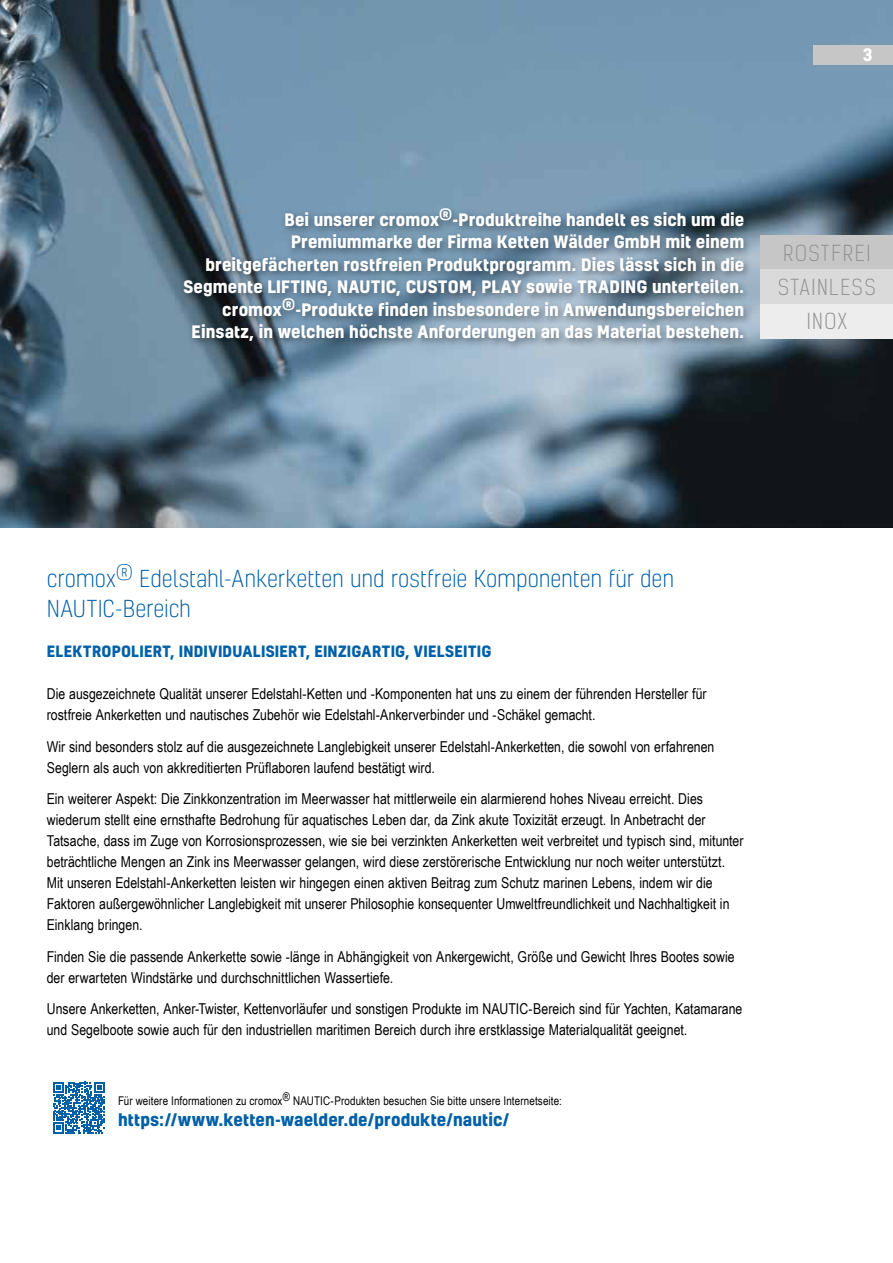
<style>
.page{position:relative;width:893px;height:1263px;background:#fff}
.page>*{position:absolute;margin:0;border:0;box-sizing:border-box;transform-origin:0 0}
.t1{font:300 22.5px/30px "Kelson";letter-spacing:-.005em;color:#0060a7}
.t2{font:300 21px/34px "Kelson Sans";letter-spacing:.08em;color:#929292;text-align:center}
.t3{font:700 16.5px/22.5px "Kelson";letter-spacing:.005em;color:#fff;text-align:right}
.t4{font:700 16.5px "Kelson";letter-spacing:.005em;color:#0060a7}
.t5{font:15px/21px "Arial Narrow";color:#000}
.t6{font:700 15px "Kelson";letter-spacing:.015em;color:#0060a7}
.t7{font:12px "Arial Narrow";letter-spacing:.01em;color:#000}
</style>
<div class="page">
<img style="left:0;top:0;width:893px;height:527px">
<div style="left:179px;top:204px;width:574px;height:148px;background:#000;opacity:.45"></div>
<svg style="left:53px;top:1082px;width:52px;height:51px"></svg>
<div style="left:761px;top:236px;width:132px;height:34px;background:#c6c6c6"></div>
<div style="left:761px;top:270px;width:132px;height:34px;background:#dadada"></div>
<div style="left:761px;top:304px;width:132px;height:34px;background:#ededed"></div>
<div style="left:814px;top:45px;width:79px;height:19px;background:#c6c6c6"></div>
<p class="t3" style="left:863px;top:43px;width:11px">3</p>
<p class="t3" style="left:184px;top:207px;width:562px">Bei unserer cromox®-Produktreihe handelt es sich um die Premiummarke der Firma Ketten Wälder GmbH mit einem breitgefächerten rostfreien Produktprogramm. Dies lässt sich in die Segmente LIFTING, NAUTIC, CUSTOM, PLAY sowie TRADING unterteilen. cromox®-Produkte finden insbesondere in Anwendungsbereichen Einsatz, in welchen höchste Anforderungen an das Material bestehen.</p>
<h2 class="t2" style="left:778px;top:236px;width:99px">ROSTFREI<br>STAINLESS<br>INOX</h2>
<h1 class="t1" style="left:47px;top:563px;width:629px">cromox® Edelstahl-Ankerketten und rostfreie Komponenten für den<br>NAUTIC-Bereich</h1>
<p class="t6" style="left:47px;top:640px;width:446px">ELEKTROPOLIERT, INDIVIDUALISIERT, EINZIGARTIG, VIELSEITIG</p>
<p class="t5" style="left:47px;top:682px;width:661px">Die ausgezeichnete Qualität unserer Edelstahl-Ketten und -Komponenten hat uns zu einem der führenden Hersteller für rostfreie Ankerketten und nautisches Zubehör wie Edelstahl-Ankerverbinder und -Schäkel gemacht.</p>
<p class="t5" style="left:47px;top:735px;width:669px">Wir sind besonders stolz auf die ausgezeichnete Langlebigkeit unserer Edelstahl-Ankerketten, die sowohl von erfahrenen<br>Seglern als auch von akkreditierten Prüflaboren laufend bestätigt wird.</p>
<p class="t5" style="left:47px;top:788px;width:698px">Ein weiterer Aspekt: Die Zinkkonzentration im Meerwasser hat mittlerweile ein alarmierend hohes Niveau erreicht. Dies wiederum stellt eine ernsthafte Bedrohung für aquatisches Leben dar, da Zink akute Toxizität erzeugt. In Anbetracht der Tatsache, dass im Zuge von Korrosionsprozessen, wie sie bei verzinkten Ankerketten weit verbreitet und typisch sind, mitunter beträchtliche Mengen an Zink ins Meerwasser gelangen, wird diese zerstörerische Entwicklung nur noch weiter unterstützt.<br>Mit unseren Edelstahl-Ankerketten leisten wir hingegen einen aktiven Beitrag zum Schutz marinen Lebens, indem wir die Faktoren außergewöhnlicher Langlebigkeit mit unserer Philosophie konsequenter Umweltfreundlichkeit und Nachhaltigkeit in Einklang bringen.</p>
<p class="t5" style="left:47px;top:945px;width:689px">Finden Sie die passende Ankerkette sowie -länge in Abhängigkeit von Ankergewicht, Größe und Gewicht Ihres Bootes sowie der erwarteten Windstärke und durchschnittlichen Wassertiefe.</p>
<p class="t5" style="left:47px;top:998px;width:697px">Unsere Ankerketten, Anker-Twister, Kettenvorläufer und sonstigen Produkte im NAUTIC-Bereich sind für Yachten, Katamarane und Segelboote sowie auch für den industriellen maritimen Bereich durch ihre erstklassige Materialqualität geeignet.</p>
<p class="t7" style="left:118px;top:1091px;width:445px">Für weitere Informationen zu cromox® NAUTIC-Produkten besuchen Sie bitte unsere Internetseite:</p>
<p class="t4" style="left:118px;top:1107px;width:393px">https://www.ketten-waelder.de/produkte/nautic/</p>
</div>
